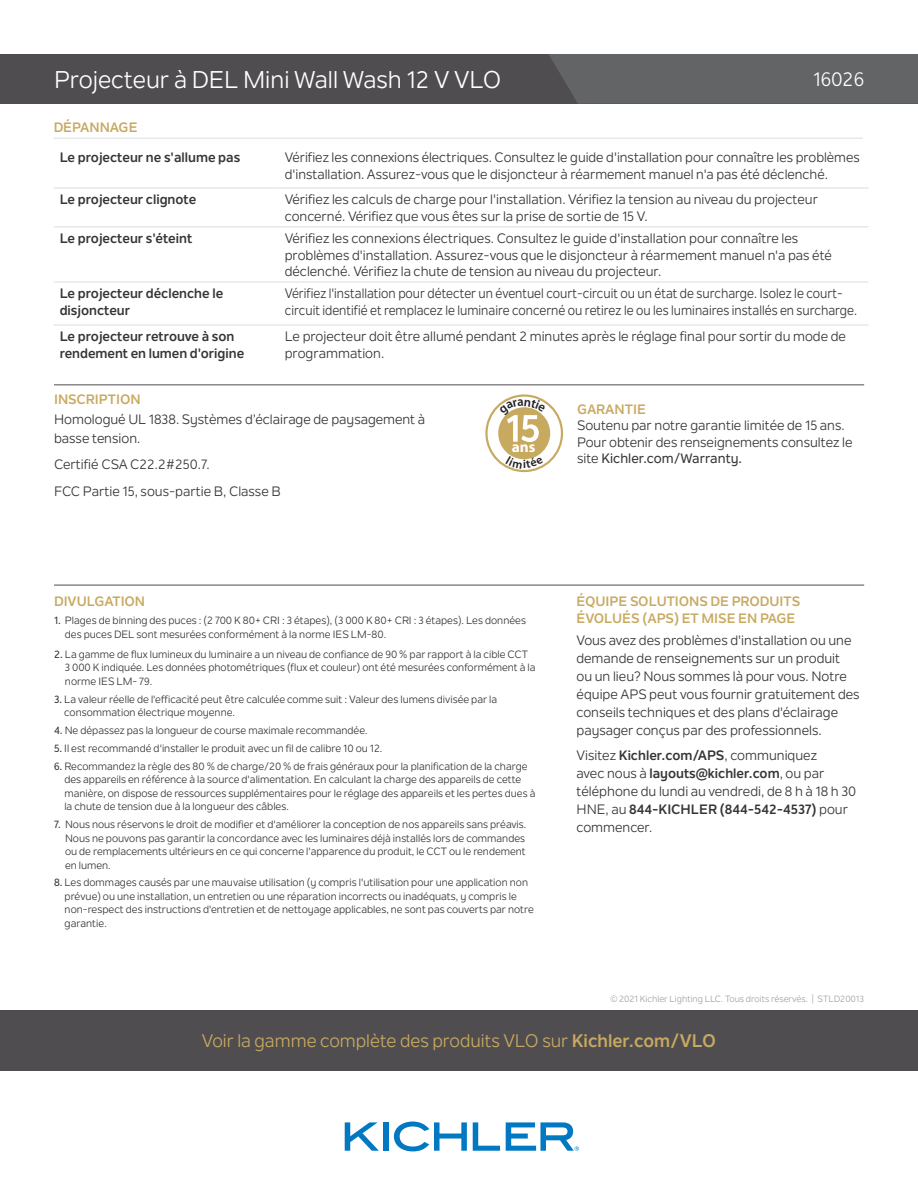
<style>
.page{position:relative;width:918px;height:1188px;background:#fff}
.page>*{position:absolute;margin:0;border:0;box-sizing:border-box;transform-origin:0 0}
.t1{font:24px "Nolan Next";color:#fff}
.t2{font:19.5px "Nolan Next";color:#fff}
.t3{font:18px "Nolan Next";color:#c8a960}
.t4{font:700 15.3px "Myriad Pro";color:#fff}
.t5{font:13.5px/18px "Nolan Next";color:#353537}
.t6{font:13.5px/16.5px "Nolan Next";color:#353537;scale:.93 1}
.t7{font:700 13.5px/16.5px "Nolan Next";color:#353537}
.t8{font:700 13.5px/16.5px "Nolan Next";letter-spacing:-.005em;color:#c8a960}
.t9{font:10.5px/13.5px "Nolan Next";color:#353537}
.t10{font:9px "Nolan Next";color:#a0a1a4}
.s1{font-weight:500}
.s2{font-weight:700}
</style>
<div class="page">
<svg style="left:345px;top:1122px;width:34px;height:29px"></svg>
<div style="left:384px;top:1122px;width:5px;height:29px;background:#0079c2"></div>
<svg style="left:394px;top:1122px;width:73px;height:29px"></svg>
<svg style="left:473px;top:1122px;width:27px;height:29px"></svg>
<svg style="left:506px;top:1122px;width:73px;height:29px"></svg>
<div style="left:0;top:1010px;width:918px;height:61px;background:#4f4d50"></div>
<hr style="left:54px;top:384px;width:810px;height:1px;background:#4f4d50">
<hr style="left:54px;top:585px;width:810px;height:1px;background:#4f4d50">
<div style="left:0;top:54px;width:918px;height:50px;background:#4f4d50"></div>
<div style="left:549px;top:54px;width:369px;height:50px;background:#636465"></div>
<svg style="left:486px;top:396px;width:76px;height:75px"></svg>
<div style="left:485px;top:394px;width:78px;height:78px;border:2px solid #c8a960;border-radius:50%"></div>
<div style="left:498px;top:407px;width:52px;height:52px;background:#c8a960;border-radius:50%"></div>
<hr style="left:54px;top:138px;width:809px;height:1px;background:#e7e8e9">
<hr style="left:54px;top:187px;width:225px;height:2px;background:#e7e8e9">
<hr style="left:279px;top:187px;width:590px;height:2px;background:#e7e8e9">
<hr style="left:54px;top:226px;width:225px;height:2px;background:#e7e8e9">
<hr style="left:279px;top:226px;width:590px;height:2px;background:#e7e8e9">
<hr style="left:54px;top:281px;width:225px;height:2px;background:#e7e8e9">
<hr style="left:279px;top:281px;width:590px;height:2px;background:#e7e8e9">
<hr style="left:54px;top:324px;width:225px;height:2px;background:#e7e8e9">
<hr style="left:279px;top:324px;width:590px;height:2px;background:#e7e8e9">
<svg style="left:499px;top:399px;width:47px;height:43px"></svg>
<svg style="left:506px;top:456px;width:38px;height:13px"></svg>
<h1 class="t1" style="left:54px;top:65px;width:449px">Projecteur à DEL Mini Wall Wash 12 V VLO</h1>
<h2 class="t2" style="left:813px;top:68px;width:53px">16026</h2>
<p class="t8" style="left:54px;top:119px;width:85px">DÉPANNAGE</p>
<p class="t7" style="left:60px;top:149px;width:182px">Le projecteur ne s'allume pas</p>
<p class="t5" style="left:285px;top:149px;width:577px;line-height:16.5px">Vérifiez les connexions électriques. Consultez le guide d'installation pour connaître les problèmes d'installation. Assurez-vous que le disjoncteur à réarmement manuel n'a pas été déclenché.</p>
<p class="t7" style="left:60px;top:191px;width:138px">Le projecteur clignote</p>
<p class="t5" style="left:285px;top:191px;width:535px;line-height:16.5px">Vérifiez les calculs de charge pour l'installation. Vérifiez la tension au niveau du projecteur concerné. Vérifiez que vous êtes sur la prise de sortie de 15 V.</p>
<p class="t7" style="left:60px;top:230px;width:134px">Le projecteur s'éteint</p>
<p class="t5" style="left:285px;top:230px;width:549px;line-height:16.5px">Vérifiez les connexions électriques. Consultez le guide d'installation pour connaître les problèmes d'installation. Assurez-vous que le disjoncteur à réarmement manuel n'a pas été déclenché. Vérifiez la chute de tension au niveau du projecteur.</p>
<p class="t7" style="left:60px;top:285px;width:165px">Le projecteur déclenche le disjoncteur</p>
<p class="t6" style="left:285px;top:285px;width:617px">Vérifiez l'installation pour détecter un éventuel court-circuit ou un état de surcharge. Isolez le court&shy;circuit identifié et remplacez le luminaire concerné ou retirez le ou les luminaires installés en surcharge.</p>
<p class="t7" style="left:60px;top:328px;width:186px">Le projecteur retrouve à son rendement en lumen d'origine</p>
<p class="t5" style="left:285px;top:328px;width:563px;line-height:16.5px">Le projecteur doit être allumé pendant 2 minutes après le réglage final pour sortir du mode de programmation.</p>
<p class="t8" style="left:54px;top:391px;width:88px">INSCRIPTION</p>
<p class="t5" style="left:54px;top:409px;width:373px;line-height:19.5px">Homologué UL 1838. Systèmes d’éclairage de paysagement à basse tension.</p>
<p class="t5" style="left:54px;top:452px;width:228px;line-height:26.2px">Certifié CSA C22.2#250.7.<br>FCC Partie 15, sous-partie B, Classe B</p>
<h3 class="t4" style="left:512px;top:438px;width:25px">ans</h3>
<p class="t8" style="left:54px;top:593px;width:93px">DIVULGATION</p>
<p class="t9" style="left:65px;top:614px;width:463px;text-indent:-11px"><span class="s1">1.</span> Plages de binning des puces : (2 700 K 80+ CRI : 3 étapes), (3 000 K 80+ CRI : 3 étapes). Les données des puces DEL sont mesurées conformément à la norme IES LM-80.</p>
<p class="t9" style="left:65px;top:648px;width:472px;text-indent:-11px"><span class="s1">2.</span> La gamme de flux lumineux du luminaire a un niveau de confiance de 90 % par rapport à la cible CCT<br>3 000 K indiquée. Les données photométriques (flux et couleur) ont été mesurées conformément à la norme IES LM- 79.</p>
<p class="t9" style="left:64px;top:692px;width:435px;text-indent:-10px"><span class="s1">3.</span> La valeur réelle de l'efficacité peut être calculée comme suit : Valeur des lumens divisée par la consommation électrique moyenne.</p>
<p class="t9" style="left:54px;top:724px;width:315px"><span class="s1">4.</span> Ne dépassez pas la longueur de course maximale recommandée.</p>
<p class="t9" style="left:54px;top:741px;width:330px"><span class="s1">5.</span> Il est recommandé d'installer le produit avec un fil de calibre 10 ou 12.</p>
<p class="t9" style="left:64px;top:759px;width:473px;text-indent:-10px"><span class="s1">6.</span> Recommandez la règle des 80 % de charge/20 % de frais généraux pour la planification de la charge des appareils en référence à la source d'alimentation. En calculant la charge des appareils de cette manière, on dispose de ressources supplémentaires pour le réglage des appareils et les pertes dues à la chute de tension due à la longueur des câbles.</p>
<p class="t9" style="left:65px;top:818px;width:463px;text-align:justify;text-indent:-11px"><span class="s1">7.</span> Nous nous réservons le droit de modifier et d'améliorer la conception de nos appareils sans préavis.<br>Nous ne pouvons pas garantir la concordance avec les luminaires déjà installés lors de commandes ou de remplacements ultérieurs en ce qui concerne l'apparence du produit, le CCT ou le rendement en lumen.</p>
<p class="t9" style="left:65px;top:876px;width:471px;text-indent:-11px"><span class="s1">8.</span> Les dommages causés par une mauvaise utilisation (y compris l'utilisation pour une application non prévue) ou une installation, un entretien ou une réparation incorrects ou inadéquats, y compris le non-respect des instructions d'entretien et de nettoyage applicables, ne sont pas couverts par notre garantie.</p>
<p class="t8" style="left:577px;top:401px;width:70px">GARANTIE</p>
<p class="t5" style="left:577px;top:417px;width:277px;line-height:16.5px">Soutenu par notre garantie limitée de 15 ans.<br>Pour obtenir des renseignements consultez le site <span class="s1">Kichler.com/Warranty.</span></p>
<p class="t8" style="left:577px;top:593px;width:225px">ÉQUIPE SOLUTIONS DE PRODUITS<br>ÉVOLUÉS (APS) ET MISE EN PAGE</p>
<p class="t5" style="left:577px;top:631px;width:285px">Vous avez des problèmes d'installation ou une demande de renseignements sur un produit<br>ou un lieu? Nous sommes là pour vous. Notre équipe APS peut vous fournir gratuitement des conseils techniques et des plans d'éclairage paysager conçus par des professionnels.</p>
<p class="t5" style="left:577px;top:746px;width:281px">Visitez <span class="s2">Kichler.com/APS</span>, communiquez<br>avec nous à <span class="s2">layouts@kichler.com</span>, ou par téléphone du lundi au vendredi, de 8 h à 18 h 30<br>HNE, au <span class="s2">844-KICHLER (844-542-4537)</span> pour commencer.</p>
<p class="t10" style="left:610px;top:994px;width:255px">© 2021 Kichler Lighting LLC. Tous droits réservés. | STLD20013</p>
<h3 class="t3" style="left:202px;top:1030px;width:516px">Voir la gamme complète des produits VLO sur <span class="s2">Kichler.com/VLO</span></h3>
</div>
